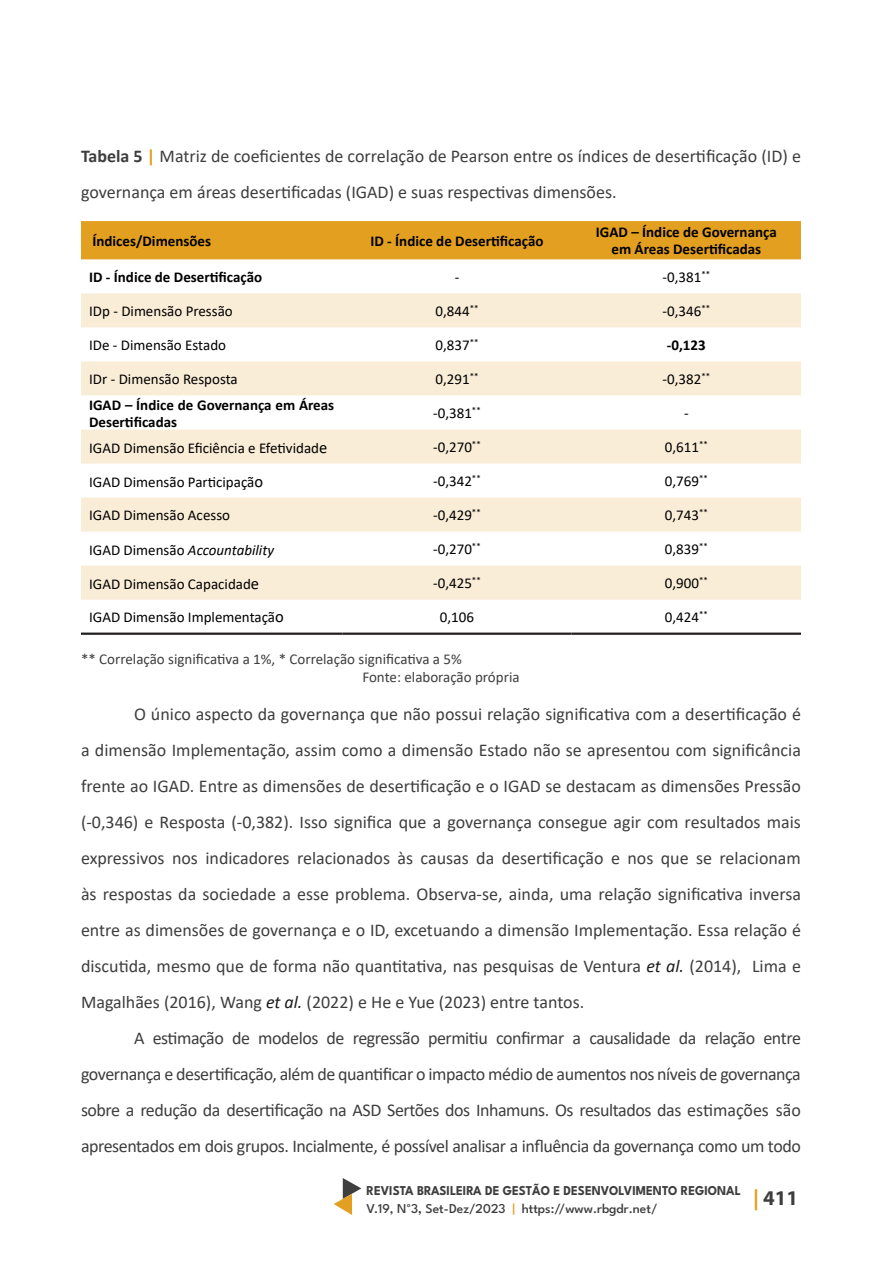
<style>
.page{position:relative;width:891px;height:1262px;background:#fff}
.page>*{position:absolute;margin:0;border:0;box-sizing:border-box;transform-origin:0 0}
.t1{font:700 21px "Myriad Pro";color:#3e3e3f}
.Texto_Artigo{font:18px/36px "Calibri";letter-spacing:-.025em;color:#3e3e3f;text-align:justify}
.Tabelas_e_Figuras{font:18px/36px "Calibri";color:#3e3e3f}
.t2{font:15px "Calibri";color:#000}
.t3{font:700 15px/17.2px "Calibri";color:#000;text-align:center}
.Legenda{font:15px "Calibri";color:#3e3e3f}
.t4{font:italic 15px "Calibri";color:#000}
.t5{font:700 13.5px/18px "League Spartan";color:#3e3e3f;scale:.94 1}
.s1{font-weight:700}
.s2{font-weight:700;color:#e39f20}
.s3{font-size:16.5px}
.s4{font-style:normal}
.s5{font-style:italic;color:#1c1c1c}
.s6{font-weight:500}
.s7{font-family:"Calibri";font-weight:400}
.s8{font-weight:600}
.s9{font-weight:500;color:#e39f20}
.s10{color:#e39f20}
</style>
<div class="page">
<svg style="left:334px;top:1178px;width:27px;height:37px"></svg>
<div style="left:81px;top:221px;width:720px;height:38px;background:#e39f20"></div>
<svg style="left:81px;top:293px;width:720px;height:306px;fill:#faedd7"></svg>
<hr style="left:81px;top:632px;width:261px;height:3px;background:#231f20">
<hr style="left:342px;top:632px;width:230px;height:3px;background:#231f20">
<hr style="left:572px;top:632px;width:229px;height:3px;background:#231f20">
<p class="Tabelas_e_Figuras" style="left:81px;top:138px;width:722px"><span class="s1">Tabela 5</span> <span class="s2">|</span> Matriz de coeficientes de correlação de Pearson entre os índices de desertificação (ID) e governança em áreas desertificadas (IGAD) e suas respectivas dimensões.</p>
<p class="t3" style="left:92px;top:232px;width:120px">Índices/Dimensões</p>
<p class="t3" style="left:370px;top:232px;width:175px">ID - Índice de Desertificação</p>
<p class="t3" style="left:596px;top:223px;width:182px">IGAD – Índice de Governança em Áreas Desertificadas</p>
<p class="t3" style="left:89px;top:268px;width:175px">ID - Índice de Desertificação</p>
<p class="t2" style="left:455px;top:267px;width:6px">-</p>
<p class="t2" style="left:663px;top:267px;width:49px">-0,381<sup>**</sup></p>
<p class="t2" style="left:89px;top:301px;width:145px">IDp - Dimensão Pressão</p>
<p class="t2" style="left:436px;top:301px;width:44px">0,844<sup>**</sup></p>
<p class="t2" style="left:663px;top:301px;width:49px">-0,346<sup>**</sup></p>
<p class="t2" style="left:89px;top:335px;width:139px">IDe - Dimensão Estado</p>
<p class="t2" style="left:436px;top:335px;width:44px">0,837<sup>**</sup></p>
<p class="t3" style="left:667px;top:336px;width:40px">-0,123</p>
<p class="t2" style="left:89px;top:369px;width:150px">IDr - Dimensão Resposta</p>
<p class="t2" style="left:436px;top:369px;width:44px">0,291<sup>**</sup></p>
<p class="t2" style="left:663px;top:369px;width:49px">-0,382<sup>**</sup></p>
<p class="t3" style="left:89px;top:396px;width:247px;text-align:left">IGAD – Índice de Governança em Áreas<br>Desertificadas</p>
<p class="t2" style="left:433px;top:403px;width:49px">-0,381<sup>**</sup></p>
<p class="t2" style="left:684px;top:403px;width:6px">-</p>
<p class="t2" style="left:89px;top:437px;width:240px">IGAD Dimensão Eficiência e Efetividad<span class="s3">e</span></p>
<p class="t2" style="left:433px;top:437px;width:49px">-0,270<sup>**</sup></p>
<p class="t2" style="left:665px;top:437px;width:44px">0,611<sup>**</sup></p>
<p class="t2" style="left:89px;top:471px;width:176px">IGAD Dimensão Participaçã<span class="s3">o</span></p>
<p class="t2" style="left:433px;top:471px;width:49px">-0,342<sup>**</sup></p>
<p class="t2" style="left:665px;top:471px;width:44px">0,769<sup>**</sup></p>
<p class="t2" style="left:89px;top:505px;width:143px">IGAD Dimensão Acesso</p>
<p class="t2" style="left:433px;top:505px;width:49px">-0,429<sup>**</sup></p>
<p class="t2" style="left:665px;top:505px;width:44px">0,743<sup>**</sup></p>
<p class="t4" style="left:89px;top:539px;width:187px"><span class="s4">IGAD Dimensão</span> Accountability</p>
<p class="t2" style="left:433px;top:539px;width:49px">-0,270<sup>**</sup></p>
<p class="t2" style="left:665px;top:539px;width:44px">0,839<sup>**</sup></p>
<p class="t2" style="left:89px;top:573px;width:172px">IGAD Dimensão Capacidad<span class="s3">e</span></p>
<p class="t2" style="left:433px;top:573px;width:49px">-0,425<sup>**</sup></p>
<p class="t2" style="left:665px;top:573px;width:44px">0,900<sup>**</sup></p>
<p class="t2" style="left:89px;top:607px;width:196px">IGAD Dimensão Implementaçã<span class="s3">o</span></p>
<p class="t2" style="left:440px;top:606px;width:36px">0,106</p>
<p class="t2" style="left:665px;top:606px;width:44px">0,424<sup>**</sup></p>
<p class="Legenda" style="left:81px;top:648px;width:382px">** Correlação significativa a 1%, * Correlação significativa a 5%</p>
<p class="Legenda" style="left:362px;top:666px;width:159px">Fonte: elaboração própria</p>
<p class="Texto_Artigo" style="left:81px;top:696px;width:722px;text-indent:53px">O único aspecto da governança que não possui relação significativa com a desertificação é a dimensão Implementação, assim como a dimensão Estado não se apresentou com significância frente ao IGAD. Entre as dimensões de desertificação e o IGAD se destacam as dimensões Pressão (-0,346) e Resposta (-0,382). Isso significa que a governança consegue agir com resultados mais expressivos nos indicadores relacionados às causas da desertificação e nos que se relacionam às respostas da sociedade a esse problema. Observa-se, ainda, uma relação significativa inversa entre as dimensões de governança e o ID, excetuando a dimensão Implementação. Essa relação é discutida, mesmo que de forma não quantitativa, nas pesquisas de Ventura <span class="s5">et al.</span> (2014), Lima e Magalhães (2016), Wang <span class="s5">et al.</span> (2022) e He e Yue (2023) entre tantos.</p>
<p class="Texto_Artigo" style="left:81px;top:1020px;width:721px;text-indent:53px">A estimação de modelos de regressão permitiu confirmar a causalidade da relação entre governança e desertificação, além de quantificar o impacto médio de aumentos nos níveis de governança sobre a redução da desertificação na ASD Sertões dos Inhamuns. Os resultados das estimações são apresentados em dois grupos. Incialmente, é possível analisar a influência da governança como um todo</p>
<p class="t5" style="left:367px;top:1180px;width:400px">REVISTA BRASILEIRA DE GESTÃO E DESENVOLVIMENTO REGIONAL<br><span class="s6">V.19, N</span><span class="s7">°</span><span class="s6">3</span><span class="s8">,</span> <span class="s6">Set-Dez/2023</span> <span class="s9">|</span> <span class="s6">https://www.rbgdr.net/</span></p>
<p class="t1" style="left:753px;top:1184px;width:47px"><span class="s10">|</span> 411</p>
</div>
